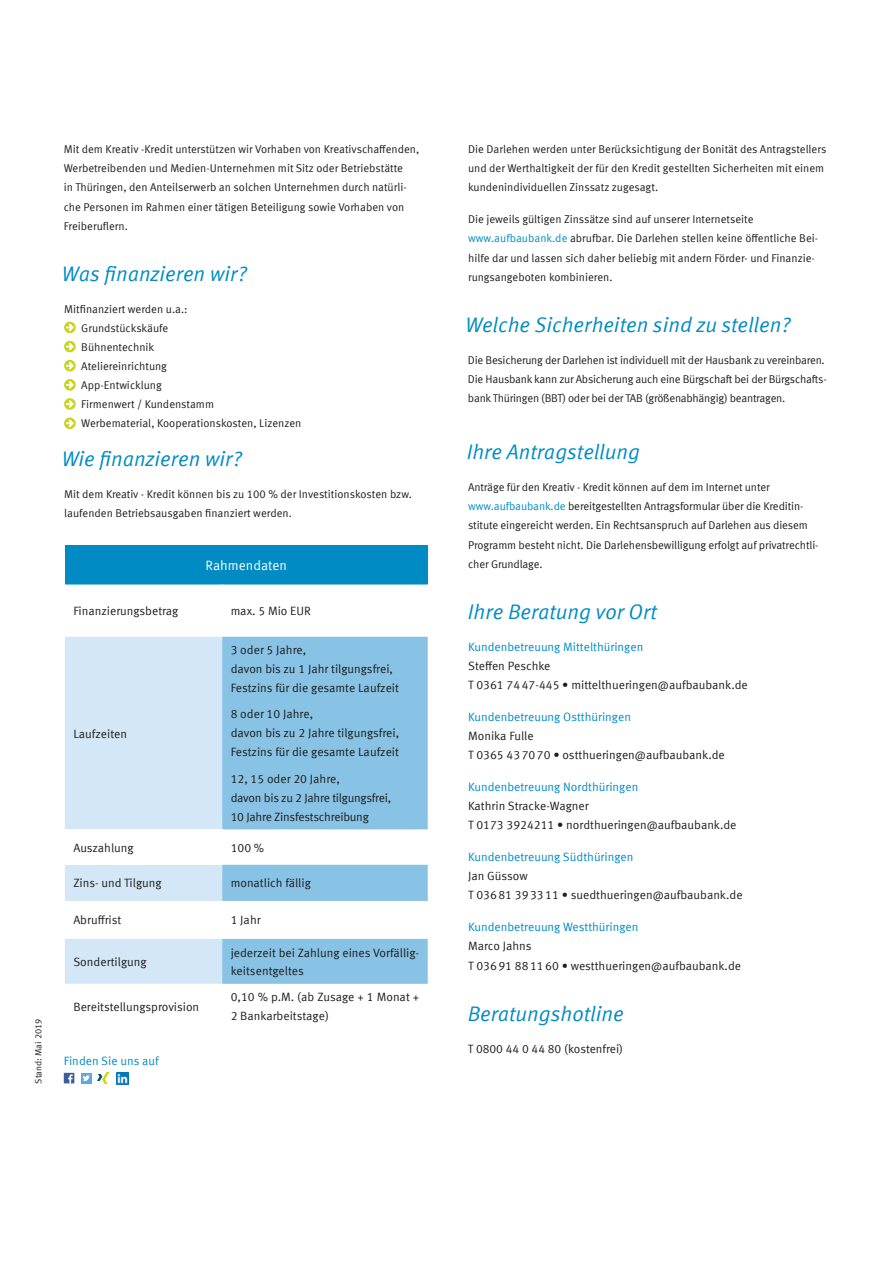
<style>
.page{position:relative;width:893px;height:1263px;background:#fff}
.page>*{position:absolute;margin:0;border:0;box-sizing:border-box;transform-origin:0 0}
.Zwischenüberschrift{font:21px "Meta Offc Pro Norm Ita";color:#008bc5}
.Fließtext{font:13.5px "Meta Offc Pro Norm";color:#fff}
.Fließtext-2{font:12px/18.8px "Meta Offc Pro Norm";color:#1d1d1b}
.Copy{font:12px "Meta Offc Pro Norm";color:#1d1d1b}
.Copy-2{font:12px "Meta Offc Pro Norm";color:#008bc5}
.Fließtext-3{font:12px "Meta Offc Pro Norm";letter-spacing:-.025em;color:#1d1d1b}
.Fließtext-4{font:12px "Meta Offc Pro Norm";letter-spacing:-.02em;color:#1d1d1b}
.Copy-3{font:11.25px/19.2px "Meta Offc Pro Norm";letter-spacing:-.005em;color:#1d1d1b}
.Copy-4{font:9px "Meta Offc Pro Norm";color:#1d1d1b}
.s1{color:#008bc5}
</style>
<div class="page">
<svg style="left:64px;top:322px;width:12px;height:11px"></svg>
<svg style="left:64px;top:360px;width:12px;height:11px"></svg>
<svg style="left:64px;top:341px;width:12px;height:11px"></svg>
<svg style="left:64px;top:379px;width:12px;height:12px"></svg>
<svg style="left:64px;top:398px;width:12px;height:12px"></svg>
<svg style="left:64px;top:417px;width:12px;height:12px"></svg>
<div style="left:65px;top:545px;width:363px;height:39px;background:#008bc5"></div>
<svg style="left:66px;top:584px;width:361px;height:53px"></svg>
<svg style="left:65px;top:637px;width:157px;height:347px;background:#d9e9f7"></svg>
<svg style="left:222px;top:637px;width:206px;height:347px;fill:#88c2e5"></svg>
<div style="left:65px;top:829px;width:157px;height:36px;background:#fff"></div>
<hr style="left:221px;top:584px;width:2px;height:53px;background:#fff">
<div style="left:81px;top:1073px;width:10px;height:10px;background:#5fa9de"></div>
<svg style="left:83px;top:1075px;width:7px;height:6px"></svg>
<div style="left:64px;top:1073px;width:10px;height:10px;background:#3a5e9d"></div>
<svg style="left:68px;top:1074px;width:5px;height:9px"></svg>
<svg style="left:98px;top:1073px;width:11px;height:10px"></svg>
<svg style="left:116px;top:1072px;width:12px;height:12px"></svg>
<p class="Copy-4" style="left:32px;top:1083px;width:66px;rotate:-90deg">Stand: Mai 2019</p>
<p class="Copy-3" style="left:64px;top:139px;width:357px">Mit dem Kreativ -Kredit unterstützen wir Vorhaben von Kreativschaffenden, Werbetreibenden und Medien-Unternehmen mit Sitz oder Betriebstätte<br>in Thüringen, den Anteilserwerb an solchen Unternehmen durch natürli&shy;che Personen im Rahmen einer tätigen Beteiligung sowie Vorhaben von Freiberuflern.</p>
<p class="Zwischenüberschrift" style="left:62px;top:257px;width:187px">Was finanzieren wir?</p>
<p class="Copy-3" style="left:64px;top:298px;width:125px">Mitfinanziert werden u.a.:</p>
<p class="Copy-3" style="left:81px;top:317px;width:89px">Grundstückskäufe</p>
<p class="Copy-3" style="left:81px;top:337px;width:75px">Bühnentechnik</p>
<p class="Copy-3" style="left:81px;top:356px;width:87px">Ateliereinrichtung</p>
<p class="Copy-3" style="left:81px;top:375px;width:82px">App-Entwicklung</p>
<p class="Copy-3" style="left:81px;top:394px;width:134px">Firmenwert / Kundenstamm</p>
<p class="Copy-3" style="left:81px;top:413px;width:222px">Werbematerial, Kooperationskosten, Lizenzen</p>
<p class="Zwischenüberschrift" style="left:62px;top:442px;width:182px">Wie finanzieren wir?</p>
<p class="Copy-3" style="left:64px;top:483px;width:349px">Mit dem Kreativ - Kredit können bis zu 100 % der Investitionskosten bzw. laufenden Betriebsausgaben finanziert werden.</p>
<p class="Fließtext" style="left:206px;top:555px;width:83px">Rahmendaten</p>
<p class="Fließtext-2" style="left:73px;top:601px;width:107px">Finanzierungsbetrag</p>
<p class="Fließtext-2" style="left:231px;top:601px;width:82px">max. 5 Mio EUR</p>
<p class="Fließtext-2" style="left:73px;top:723px;width:55px">Laufzeiten</p>
<p class="Fließtext-2" style="left:231px;top:640px;width:77px">3 oder 5 Jahre,</p>
<p class="Fließtext-2" style="left:231px;top:659px;width:164px">davon bis zu 1 Jahr tilgungsfrei,</p>
<p class="Fließtext-2" style="left:231px;top:677px;width:170px">Festzins für die gesamte Laufzeit</p>
<p class="Fließtext-2" style="left:231px;top:704px;width:84px">8 oder 10 Jahre,</p>
<p class="Fließtext-2" style="left:231px;top:722px;width:170px">davon bis zu 2 Jahre tilgungsfrei,</p>
<p class="Fließtext-2" style="left:231px;top:741px;width:170px">Festzins für die gesamte Laufzeit</p>
<p class="Fließtext-2" style="left:231px;top:769px;width:111px">12, 15 oder 20 Jahre,</p>
<p class="Fließtext-3" style="left:231px;top:789px;width:162px">davon bis zu 2 Jahre tilgungsfrei,</p>
<p class="Fließtext-4" style="left:231px;top:808px;width:140px">10 Jahre Zinsfestschreibung</p>
<p class="Fließtext-2" style="left:73px;top:837px;width:62px">Auszahlung</p>
<p class="Fließtext-2" style="left:231px;top:837px;width:35px">100 %</p>
<p class="Fließtext-2" style="left:73px;top:873px;width:90px">Zins- und Tilgung</p>
<p class="Fließtext-2" style="left:231px;top:873px;width:82px">monatlich fällig</p>
<p class="Fließtext-2" style="left:73px;top:910px;width:49px">Abruffrist</p>
<p class="Fließtext-2" style="left:231px;top:910px;width:31px">1 Jahr</p>
<p class="Fließtext-2" style="left:73px;top:951px;width:75px">Sondertilgung</p>
<p class="Fließtext-2" style="left:231px;top:942px;width:190px">jederzeit bei Zahlung eines Vorfällig&shy;keitsentgeltes</p>
<p class="Fließtext-2" style="left:73px;top:996px;width:127px">Bereitstellungsprovision</p>
<p class="Fließtext-2" style="left:231px;top:987px;width:190px">0,10 % p.M. (ab Zusage + 1 Monat +<br>2 Bankarbeitstage)</p>
<p class="Copy-2" style="left:64px;top:1052px;width:97px">Finden Sie uns auf</p>
<p class="Copy-3" style="left:468px;top:139px;width:360px">Die Darlehen werden unter Berücksichtigung der Bonität des Antragstellers und der Werthaltigkeit der für den Kredit gestellten Sicherheiten mit einem kundenindividuellen Zinssatz zugesagt.</p>
<p class="Copy-3" style="left:468px;top:209px;width:287px">Die jeweils gültigen Zinssätze sind auf unserer Internetseite</p>
<p class="Copy-3" style="left:468px;top:228px;width:352px"><span class="s1">www.aufbaubank.de</span> abrufbar. Die Darlehen stellen keine öffentliche Bei&shy;hilfe dar und lassen sich daher beliebig mit andern Förder- und Finanzie&shy;rungsangeboten kombinieren.</p>
<p class="Zwischenüberschrift" style="left:465px;top:309px;width:327px">Welche Sicherheiten sind zu stellen?</p>
<p class="Copy-3" style="left:468px;top:349px;width:358px">Die Besicherung der Darlehen ist individuell mit der Hausbank zu vereinbaren.</p>
<p class="Copy-3" style="left:468px;top:368px;width:360px">Die Hausbank kann zur Absicherung auch eine Bürgschaft bei der Bürgschafts&shy;bank Thüringen (BBT) oder bei der TAB (größenabhängig) beantragen.</p>
<p class="Zwischenüberschrift" style="left:467px;top:436px;width:175px">Ihre Antragstellung</p>
<p class="Copy-3" style="left:468px;top:477px;width:303px">Anträge für den Kreativ - Kredit können auf dem im Internet unter</p>
<p class="Copy-3" style="left:468px;top:496px;width:352px"><span class="s1">www.aufbaubank.de</span> bereitgestellten Antragsformular über die Kreditin&shy;stitute eingereicht werden. Ein Rechtsanspruch auf Darlehen aus diesem Programm besteht nicht. Die Darlehensbewilligung erfolgt auf privatrechtli&shy;cher Grundlage.</p>
<p class="Zwischenüberschrift" style="left:468px;top:596px;width:191px">Ihre Beratung vor Ort</p>
<p class="Copy-2" style="left:468px;top:637px;width:177px">Kundenbetreuung Mittelthüringen</p>
<p class="Copy" style="left:468px;top:656px;width:84px">Steffen Peschke</p>
<p class="Copy" style="left:468px;top:676px;width:281px">T 0361 7447-445 • mittelthueringen@aufbaubank.de</p>
<p class="Copy-2" style="left:468px;top:707px;width:164px">Kundenbetreuung Ostthüringen</p>
<p class="Copy" style="left:468px;top:727px;width:67px">Monika Fulle</p>
<p class="Copy" style="left:468px;top:746px;width:258px">T 0365 437070 • ostthueringen@aufbaubank.de</p>
<p class="Copy-2" style="left:468px;top:778px;width:172px">Kundenbetreuung Nordthüringen</p>
<p class="Copy" style="left:468px;top:797px;width:122px">Kathrin Stracke-Wagner</p>
<p class="Copy" style="left:468px;top:816px;width:270px">T 0173 3924211 • nordthueringen@aufbaubank.de</p>
<p class="Copy-2" style="left:468px;top:848px;width:167px">Kundenbetreuung Südthüringen</p>
<p class="Copy" style="left:468px;top:867px;width:61px">Jan Güssow</p>
<p class="Copy" style="left:468px;top:886px;width:276px">T 03681 393311 • suedthueringen@aufbaubank.de</p>
<p class="Copy-2" style="left:468px;top:918px;width:172px">Kundenbetreuung Westthüringen</p>
<p class="Copy" style="left:468px;top:937px;width:65px">Marco Jahns</p>
<p class="Copy" style="left:468px;top:956px;width:275px">T 03691 881160 • westthueringen@aufbaubank.de</p>
<p class="Zwischenüberschrift" style="left:468px;top:997px;width:158px">Beratungshotline</p>
<p class="Copy" style="left:468px;top:1039px;width:157px">T 0800 44 0 44 80 (kostenfrei)</p>
</div>
